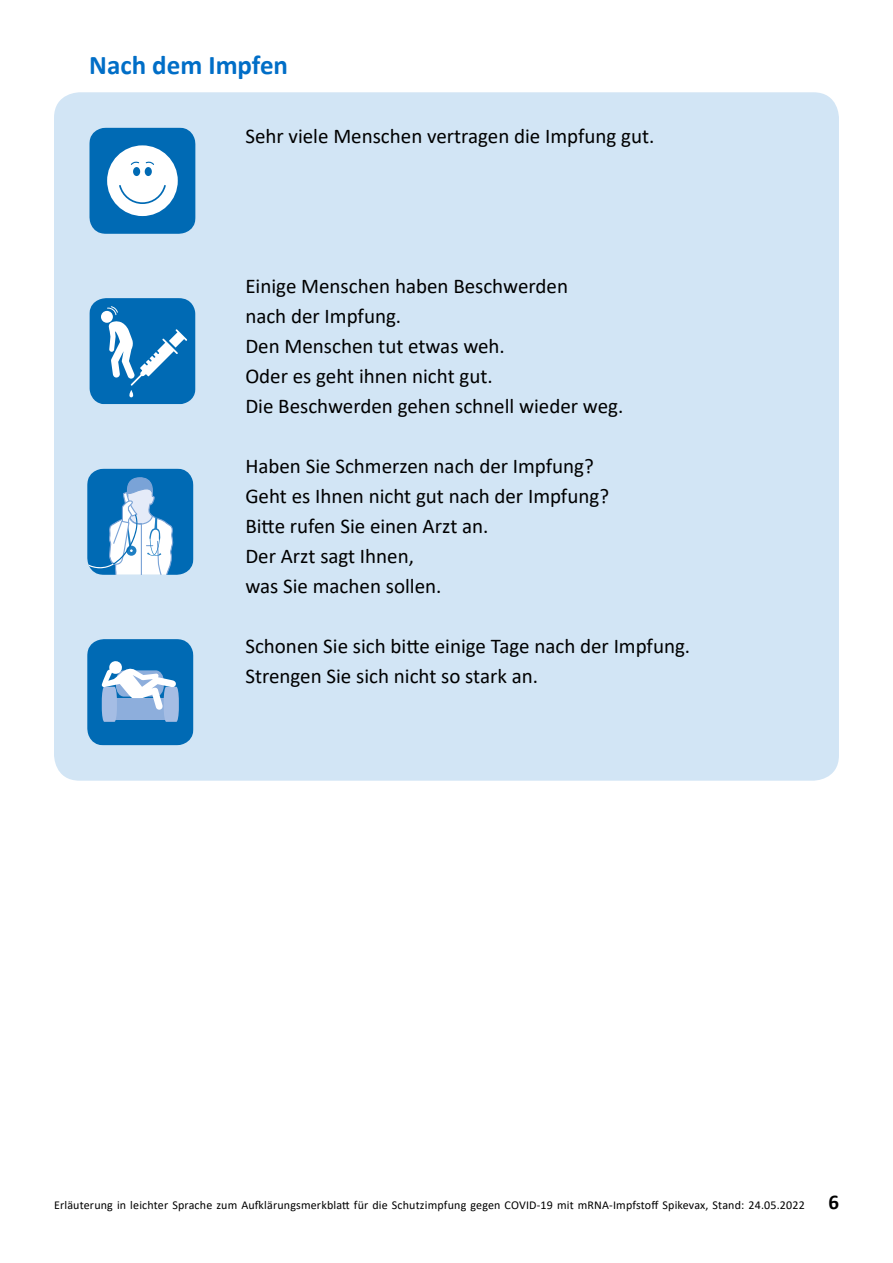
<style>
.page{position:relative;width:893px;height:1263px;background:#fff}
.page>*{position:absolute;margin:0;border:0;box-sizing:border-box;transform-origin:0 0}
.t1{font:700 27px "Calibri";color:#006ec7}
.Fließtext{font:21px/30px "Calibri";color:#000}
.t2{font:12px "Calibri";letter-spacing:.015em;color:#000}
.s1{font-weight:700;font-size:21px}
</style>
<div class="page">
<div style="left:54px;top:92px;width:785px;height:689px;background:#d2e5f5;border-radius:26px"></div>
<svg style="left:89px;top:128px;width:107px;height:106px;background:#599ece"></svg>
<svg style="left:89px;top:298px;width:107px;height:106px;background:#2c84c1"></svg>
<svg style="left:87px;top:469px;width:106px;height:106px;background:#5a9dce"></svg>
<svg style="left:87px;top:639px;width:106px;height:106px;background:#418dc7"></svg>
<h2 class="t1" style="left:89px;top:46px;width:200px">Nach dem Impfen</h2>
<p class="Fließtext" style="left:245px;top:121px;width:411px">Sehr viele Menschen vertragen die Impfung gut.</p>
<p class="Fließtext" style="left:245px;top:271px;width:324px">Einige Menschen haben Beschwerden</p>
<p class="Fließtext" style="left:245px;top:301px;width:157px">nach der Impfung.</p>
<p class="Fließtext" style="left:245px;top:331px;width:261px">Den Menschen tut etwas weh.</p>
<p class="Fließtext" style="left:245px;top:361px;width:249px">Oder es geht ihnen nicht gut.</p>
<p class="Fließtext" style="left:245px;top:391px;width:380px">Die Beschwerden gehen schnell wieder weg.</p>
<p class="Fließtext" style="left:245px;top:451px;width:350px">Haben Sie Schmerzen nach der Impfung?</p>
<p class="Fließtext" style="left:245px;top:481px;width:365px">Geht es Ihnen nicht gut nach der Impfung?</p>
<p class="Fließtext" style="left:245px;top:511px;width:245px">Bitte rufen Sie einen Arzt an.</p>
<p class="Fließtext" style="left:245px;top:541px;width:198px">Der Arzt sagt Ihnen, was Sie machen sollen.</p>
<p class="Fließtext" style="left:245px;top:631px;width:446px">Schonen Sie sich bitte einige Tage nach der Impfung.</p>
<p class="Fließtext" style="left:245px;top:661px;width:294px">Strengen Sie sich nicht so stark an.</p>
<p class="t2" style="left:54px;top:1197px;width:786px">Erläuterung in leichter Sprache zum Aufklärungsmerkblatt für die Schutzimpfung gegen COVID-19 mit mRNA-Impfstoff Spikevax, Stand: 24.05.2022 <span class="s1">6</span></p>
</div>
